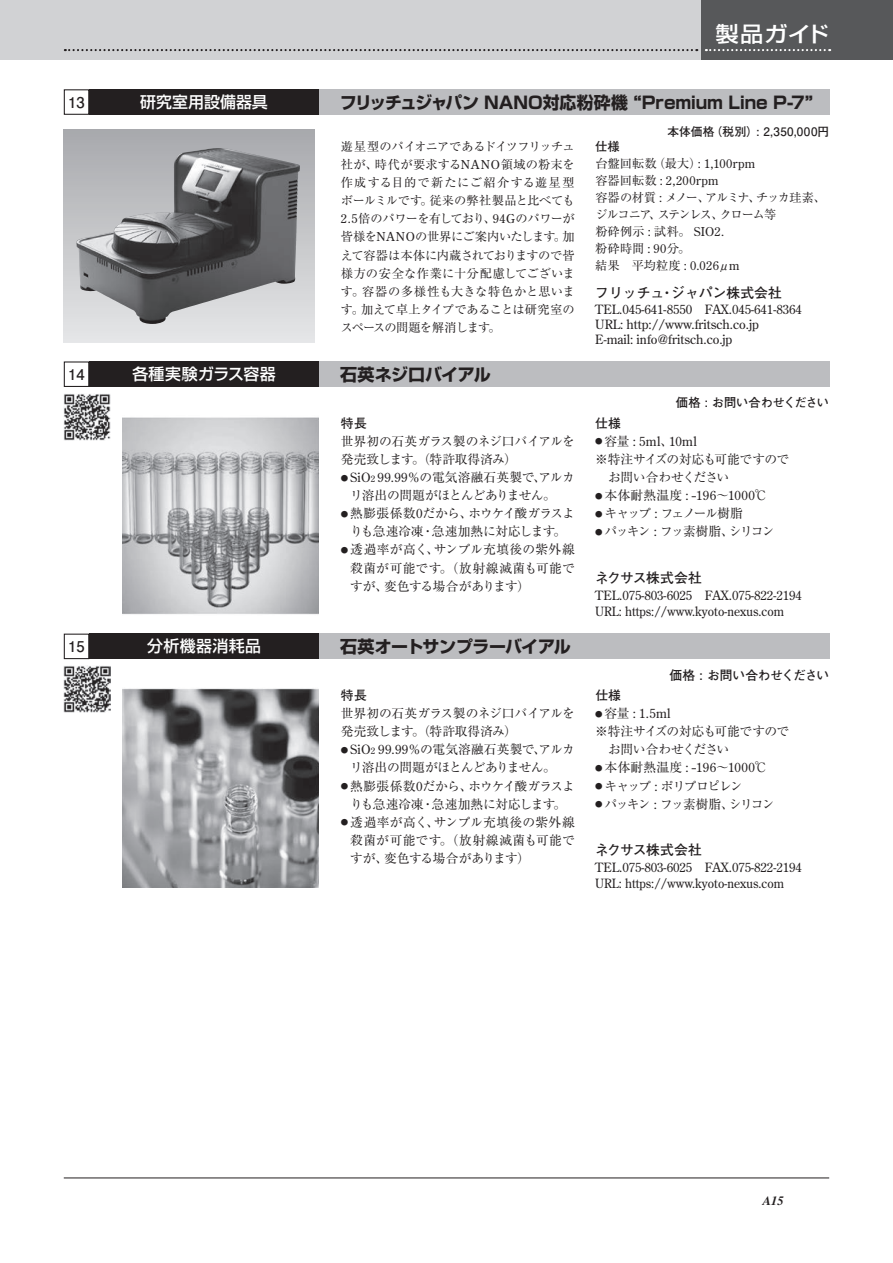
<style>
.page{position:relative;width:893px;height:1263px;background:#fff}
.page>*{position:absolute;margin:0;border:0;box-sizing:border-box;transform-origin:0 0}
.t1{font:500 21.3px "Shin Go Pr 6 N";letter-spacing:.02em;color:#fff;scale:1.1 1}
.t2{font:700 16.95px "Shin Go Pr 6 N";letter-spacing:-.02em;color:#231f20}
.t3{font:500 15.9px "Shin Go Pr 6 N";letter-spacing:.01em;color:#fff}
.t4{font:700 14.85px "Futo Go B101 Pr 6 N";color:#231f20}
.t5{font:700 13.8px "Futo Go B101 Pr 6 N";letter-spacing:-.03em;color:#231f20}
.t6{font:700 13.8px "Futo Go B101 Pr 6 N";color:#231f20}
.t7{font:12.75px/18.1px "Ryumin Pr 6 N";letter-spacing:-.025em;color:#231f20}
.t8{font:12.75px/14.9px "Century Old Style Std";color:#231f20}
.t9{font:12.75px "Ryumin Pr 6 N";letter-spacing:-.125em;color:#231f20}
.t10{font:700 12.75px "Futo Go B101 Pr 6 N";letter-spacing:-.005em;color:#231f20}
.t11{font:12.75px "Ryumin Pr 6 N";letter-spacing:-.12em;color:#231f20}
.t12{font:italic 700 12.75px "Times LT Std";color:#231f20}
.t13{font:12.15px/18px "Ryumin Pr 6 N";letter-spacing:-.025em;color:#231f20;text-align:justify}
.t14{font:12.15px/17px "Ryumin Pr 6 N";letter-spacing:-.07em;color:#231f20}
.t15{font:700 12.15px "Futo Go B101 Pr 6 N";letter-spacing:-.015em;color:#231f20}
.t16{font:12.15px "Century Old Style Std";letter-spacing:.04em;color:#231f20}
.t17{font:700 11.7px "Futo Go B101 Pr 6 N";letter-spacing:.03em;color:#231f20}
.s1{font-family:"Century Old Style Std"}
.s2{font-family:"Ryumin Pr 6 N"}
.s3{font-size:7.5px}
.s4{font-family:"Century Old Style Std";font-size:9px}
.s5{font-family:"Ryumin Pr 6 N";font-size:7.5px}
</style>
<div class="page">
<div style="left:0;top:0;width:893px;height:60px;background:#d1d2d4"></div>
<div style="left:702px;top:0;width:191px;height:60px;background:#57585a"></div>
<hr style="left:64px;top:1178px;width:765px;height:1px;background:#231f20">
<svg style="left:65px;top:49px;width:632px;height:2px"></svg>
<svg style="left:706px;top:49px;width:124px;height:2px"></svg>
<div style="left:319px;top:89px;width:510px;height:26px;background:#bcbdc0"></div>
<div style="left:89px;top:89px;width:230px;height:26px;background:#231f20"></div>
<div style="left:64px;top:89px;width:25px;height:26px;border:1px solid #231f20"></div>
<svg style="left:64px;top:130px;width:250px;height:212px;background:#a1a1a4"></svg>
<img style="left:76px;top:148px;width:140px;height:165px">
<div style="left:319px;top:361px;width:510px;height:26px;background:#bcbdc0"></div>
<div style="left:319px;top:634px;width:510px;height:25px;background:#bcbdc0"></div>
<div style="left:89px;top:361px;width:230px;height:26px;background:#231f20"></div>
<div style="left:89px;top:634px;width:230px;height:25px;background:#231f20"></div>
<div style="left:64px;top:361px;width:25px;height:26px;border:1px solid #231f20"></div>
<div style="left:64px;top:634px;width:25px;height:25px;border:1px solid #231f20"></div>
<img style="left:64px;top:394px;width:47px;height:46px">
<img style="left:64px;top:665px;width:46px;height:47px">
<img style="left:122px;top:417px;width:196px;height:198px">
<img style="left:122px;top:688px;width:196px;height:200px">
<h1 class="t1" style="left:715px;top:17px;width:105px">製品ガイド</h1>
<p class="t4" style="left:68px;top:90px;width:18px">13</p>
<p class="t3" style="left:140px;top:89px;width:129px">研究室用設備器具</p>
<h2 class="t2" style="left:340px;top:89px;width:475px">フリッチュジャパン NANO対応粉砕機 “Premium Line P-7”</h2>
<p class="t17" style="left:668px;top:122px;width:163px">本体価格（税別）: 2,350,000円</p>
<p class="t13" style="left:341px;top:137px;width:235px">遊星型のパイオニアであるドイツフリッチュ社が、時代が要求する<span class="s1">NANO</span>領域の粉末を作成する目的で新たにご紹介する遊星型ボールミルです。従来の弊社製品と比べても<span class="s1">2.5</span>倍のパワーを有しており、<span class="s1">94G</span>のパワーが皆様を<span class="s1">NANO</span>の世界にご案内いたします。加えて容器は本体に内蔵されておりますので皆様方の安全な作業に十分配慮してございます。容器の多様性も大きな特色かと思います。加えて卓上タイプであることは研究室のスペースの問題を解消します。</p>
<p class="t15" style="left:595px;top:137px;width:26px">仕様</p>
<p class="t13" style="left:595px;top:154px;width:161px">台盤回転数（最大）<span class="s1">: 1,100rpm</span></p>
<p class="t16" style="left:595px;top:173px;width:125px"><span class="s2">容器回転数</span> : 2,200rpm</p>
<p class="t14" style="left:595px;top:188px;width:232px">容器の材質 <span class="s1">:</span> メノー、アルミナ、チッカ珪素、ジルコニア、ステンレス、クローム等<br>粉砕例示 <span class="s1">:</span> 試料。 <span class="s1">SIO2.<br></span>粉砕時間 <span class="s1">: 90</span>分。<br>結果　平均粒度 <span class="s1">: 0.026</span>μ<span class="s1">m</span></p>
<p class="t6" style="left:595px;top:282px;width:188px">フリッチュ・ジャパン株式会社</p>
<p class="t8" style="left:595px;top:302px;width:208px">TEL.045-641-8550 FAX.045-641-8364<br>URL: http://www.fritsch.co.jp<br>E-mail: info@fritsch.co.jp</p>
<p class="t4" style="left:68px;top:362px;width:18px">14</p>
<p class="t3" style="left:133px;top:361px;width:145px">各種実験ガラス容器</p>
<h2 class="t2" style="left:340px;top:361px;width:152px">石英ネジ口バイアル</h2>
<p class="t15" style="left:676px;top:393px;width:155px">価格 : お問い合わせください</p>
<p class="t10" style="left:341px;top:413px;width:27px">特長</p>
<p class="t7" style="left:341px;top:432px;width:235px">世界初の石英ガラス製のネジ口バイアルを発売致します。（特許取得済み）</p>
<p class="t7" style="left:350px;top:468px;width:226px;text-indent:-9px"><span class="s3">●</span> <span class="s1">SiO</span><span class="s4">2</span> <span class="s1">99.99</span>％の電気溶融石英製で、アルカリ溶出の問題がほとんどありません。</p>
<p class="t7" style="left:341px;top:504px;width:235px;text-align:center"><span class="s3">●</span> 熱膨張係数<span class="s1">0</span>だから、ホウケイ酸ガラスよりも急速冷凍・急速加熱に対応します。</p>
<p class="t7" style="left:350px;top:540px;width:226px;text-align:justify;text-indent:-9px"><span class="s3">●</span> 透過率が高く、サンプル充填後の紫外線殺菌が可能です。（放射線滅菌も可能ですが、変色する場合があります）</p>
<p class="t10" style="left:595px;top:413px;width:27px">仕様</p>
<p class="t8" style="left:595px;top:434px;width:103px"><span class="s5">●</span> <span class="s2">容量</span> : 5ml<span class="s2">、</span>10ml</p>
<p class="t7" style="left:595px;top:450px;width:195px">※特注サイズの対応も可能ですので　お問い合わせください</p>
<p class="t8" style="left:595px;top:488px;width:174px"><span class="s5">●</span> <span class="s2">本体耐熱温度</span> : -196<span class="s2">～</span>1000<span class="s2">℃</span></p>
<p class="t11" style="left:595px;top:503px;width:149px"><span class="s3">●</span> キャップ <span class="s1">:</span> フェノール樹脂</p>
<p class="t9" style="left:595px;top:522px;width:181px"><span class="s3">●</span> パッキン <span class="s1">:</span> フッ素樹脂、シリコン</p>
<p class="t5" style="left:595px;top:566px;width:108px">ネクサス株式会社</p>
<p class="t8" style="left:595px;top:587px;width:208px;line-height:15.9px">TEL.075-803-6025 FAX.075-822-2194<br>URL: https://www.kyoto-nexus.com</p>
<p class="t4" style="left:68px;top:634px;width:18px">15</p>
<p class="t3" style="left:147px;top:633px;width:115px">分析機器消耗品</p>
<h2 class="t2" style="left:340px;top:633px;width:232px">石英オートサンプラーバイアル</h2>
<p class="t10" style="left:669px;top:665px;width:161px">価格 : お問い合わせください</p>
<p class="t10" style="left:341px;top:685px;width:27px">特長</p>
<p class="t7" style="left:341px;top:704px;width:235px">世界初の石英ガラス製のネジ口バイアルを発売致します。（特許取得済み）</p>
<p class="t7" style="left:350px;top:740px;width:226px;text-indent:-9px"><span class="s3">●</span> <span class="s1">SiO</span><span class="s4">2</span> <span class="s1">99.99</span>％の電気溶融石英製で、アルカリ溶出の問題がほとんどありません。</p>
<p class="t7" style="left:341px;top:776px;width:235px;text-align:center"><span class="s3">●</span> 熱膨張係数<span class="s1">0</span>だから、ホウケイ酸ガラスよりも急速冷凍・急速加熱に対応します。</p>
<p class="t7" style="left:350px;top:812px;width:226px;text-align:justify;text-indent:-9px"><span class="s3">●</span> 透過率が高く、サンプル充填後の紫外線殺菌が可能です。（放射線滅菌も可能ですが、変色する場合があります）</p>
<p class="t10" style="left:595px;top:685px;width:27px">仕様</p>
<p class="t8" style="left:595px;top:706px;width:77px"><span class="s5">●</span> <span class="s2">容量</span> : 1.5ml</p>
<p class="t7" style="left:595px;top:722px;width:195px">※特注サイズの対応も可能ですので　お問い合わせください</p>
<p class="t8" style="left:595px;top:760px;width:174px"><span class="s5">●</span> <span class="s2">本体耐熱温度</span> : -196<span class="s2">～</span>1000<span class="s2">℃</span></p>
<p class="t9" style="left:595px;top:776px;width:149px"><span class="s3">●</span> キャップ <span class="s1">:</span> ポリプロピレン</p>
<p class="t9" style="left:595px;top:794px;width:181px"><span class="s3">●</span> パッキン <span class="s1">:</span> フッ素樹脂、シリコン</p>
<p class="t5" style="left:595px;top:839px;width:108px">ネクサス株式会社</p>
<p class="t8" style="left:595px;top:859px;width:208px;line-height:15.9px">TEL.075-803-6025 FAX.075-822-2194<br>URL: https://www.kyoto-nexus.com</p>
<p class="t12" style="left:763px;top:1193px;width:23px">A15</p>
</div>
